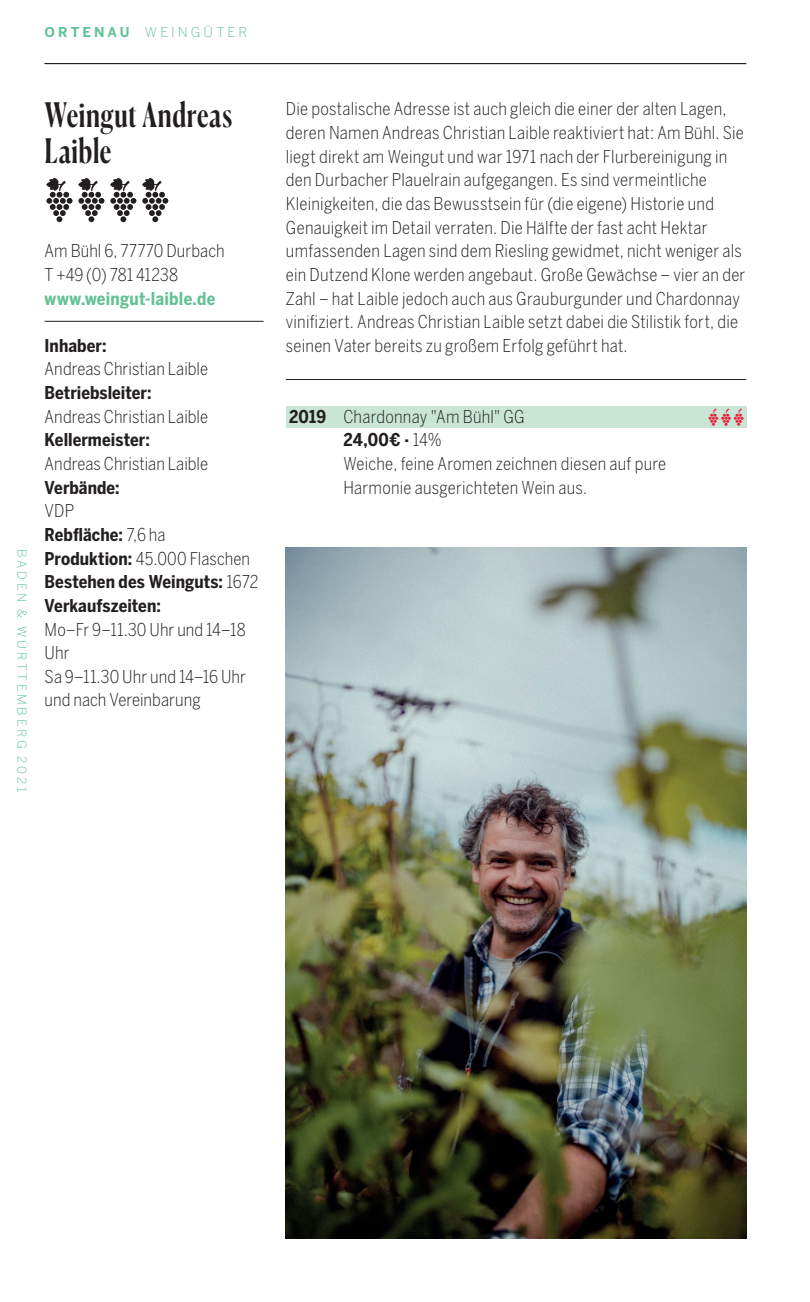
<style>
.page{position:relative;width:810px;height:1302px;background:#fff}
.page>*{position:absolute;margin:0;border:0;box-sizing:border-box;transform-origin:0 0}
.t1{font:63px "Icons";color:#231f20}
.t2{font:500 33.75px/35.6px "Canela Condensed";letter-spacing:.015em;color:#231f20}
.t3{font:300 17.55px/23.6px "Benton Sans Condensed";letter-spacing:.015em;color:#231f20}
.t4{font:700 17.55px/23.6px "Benton Sans Condensed";letter-spacing:.005em;color:#231f20}
.t5{font:700 17.55px "Benton Sans Condensed";letter-spacing:.01em;color:#63c294}
.t6{font:300 13.5px "Benton Sans";letter-spacing:.225em;color:#63c294}
.t7{font:300 12.38px "Benton Sans";letter-spacing:.225em;color:#63c294}
.s1{font-weight:700}
.s2{font-weight:300}
</style>
<div class="page">
<hr style="left:286px;top:379px;width:460px;height:1px;background:#231f20">
<div style="left:286px;top:406px;width:460px;height:21px;background:#c8e5d5"></div>
<hr style="left:45px;top:321px;width:219px;height:1px;background:#231f20">
<img style="left:286px;top:547px;width:460px;height:691px">
<hr style="left:45px;top:63px;width:701px;height:1px;background:#231f20">
<p class="t6" style="left:45px;top:24px;width:204px"><span class="s1">ORTENAU</span> WEINGÜTER</p>
<p class="t7" style="left:29px;top:549px;width:244px;rotate:90deg">BADEN &amp; WÜRTTEMBERG 2021</p>
<h2 class="t2" style="left:45px;top:94px;width:189px">Weingut Andreas<br>Laible</h2>
<h1 class="t1" style="left:40px;top:174px;width:135px">❖❖❖❖</h1>
<p class="t3" style="left:45px;top:239px;width:182px">Am Bühl 6, 77770 Durbach<br>T +49 (0) 781 41238</p>
<p class="t5" style="left:45px;top:287px;width:172px">www.weingut-laible.de</p>
<p class="t4" style="left:45px;top:334px;width:63px">Inhaber:</p>
<p class="t3" style="left:45px;top:357px;width:165px">Andreas Christian Laible</p>
<p class="t4" style="left:45px;top:381px;width:108px">Betriebsleiter:</p>
<p class="t3" style="left:45px;top:404px;width:165px">Andreas Christian Laible</p>
<p class="t4" style="left:45px;top:428px;width:107px">Kellermeister:</p>
<p class="t3" style="left:45px;top:451px;width:165px">Andreas Christian Laible</p>
<p class="t4" style="left:45px;top:475px;width:77px">Verbände:</p>
<p class="t4" style="left:45px;top:499px;width:215px"><span class="s2">VDP<br></span>Rebfläche: <span class="s2">7,6 ha<br></span>Produktion: <span class="s2">45.000 Flaschen<br></span>Bestehen des Weinguts: <span class="s2">1672<br></span>Verkaufszeiten:</p>
<p class="t3" style="left:45px;top:617px;width:203px">Mo–Fr 9–11.30 Uhr und 14–18<br>Uhr<br>Sa 9–11.30 Uhr und 14–16 Uhr und nach Vereinbarung</p>
<p class="t3" style="left:286px;top:97px;width:461px">Die postalische Adresse ist auch gleich die einer der alten Lagen, deren Namen Andreas Christian Laible reaktiviert hat: Am Bühl. Sie liegt direkt am Weingut und war 1971 nach der Flurbereinigung in den Durbacher Plauelrain aufgegangen. Es sind vermeintliche Kleinigkeiten, die das Bewusstsein für (die eigene) Historie und Genauigkeit im Detail verraten. Die Hälfte der fast acht Hektar umfassenden Lagen sind dem Riesling gewidmet, nicht weniger als ein Dutzend Klone werden angebaut. Große Gewächse – vier an der Zahl – hat Laible jedoch auch aus Grauburgunder und Chardonnay vinifiziert. Andreas Christian Laible setzt dabei die Stilistik fort, die seinen Vater bereits zu großem Erfolg geführt hat.</p>
<p class="t3" style="left:343px;top:404px;width:324px;text-indent:-54px"><span class="s1">2019</span> Chardonnay "Am Bühl" GG<br><span class="s1">24,00€ ·</span> 14%<br>Weiche, feine Aromen zeichnen diesen auf pure<br>Harmonie ausgerichteten Wein aus.</p>
</div>
